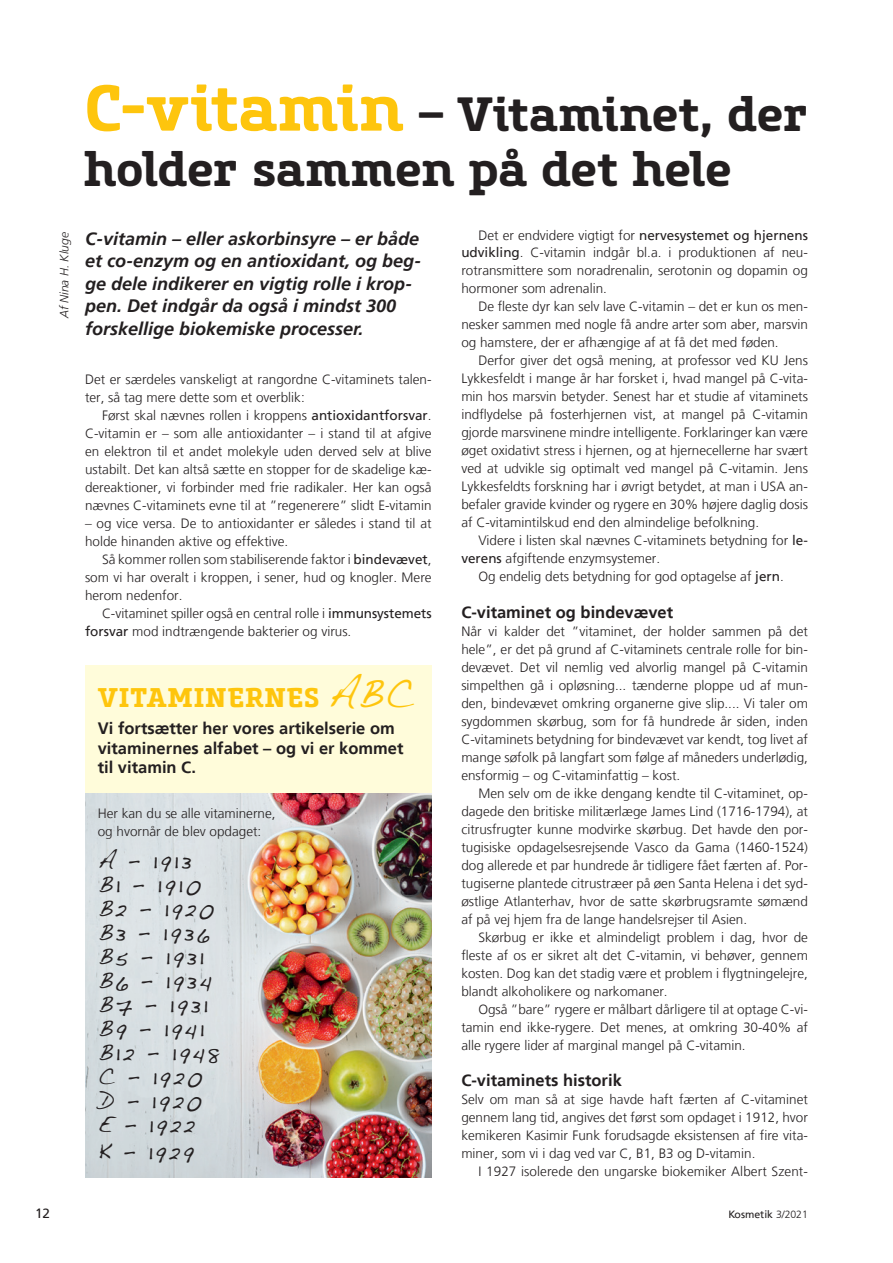
<style>
.page{position:relative;width:893px;height:1263px;background:#fff}
.page>*{position:absolute;margin:0;border:0;box-sizing:border-box;transform-origin:0 0}
.t1{font:700 48px/54.9px "Core Slab M65";letter-spacing:-.01em;color:#231f20}
.t2{font:700 27px "Core Slab M65";letter-spacing:.01em;color:#fec50d}
.t3{font:24px/24px "Handwriting Dakota";letter-spacing:.095em;color:#231f20}
.t4{font:italic 700 18px/22.5px "Frutiger LT";color:#231f20}
.t5{font:700 16.5px/19.5px "Frutiger LT";color:#231f20}
.t6{font:300 13.5px/18px "Frutiger LT";color:#231f20;text-align:justify}
.t7{font:13.5px "Frutiger LT";color:#231f20}
.t8{font:italic 300 12px "Frutiger LT";color:#231f20}
.t9{font:10.5px "Frutiger LT";color:#231f20}
.s1{font-size:64.5px;color:#fec50d}
.s2{font-weight:400}
.s3{font-family:"Handwriting Dakota";font-weight:400;font-size:42px}
.s4{font-weight:300}
</style>
<div class="page">
<div style="left:85px;top:666px;width:347px;height:512px;background:#fffcda"></div>
<img style="left:85px;top:793px;width:346px;height:385px">
<h1 class="t1" style="left:84px;top:87px;width:725px"><span class="s1">C-vitamin</span> – Vitaminet, der holder sammen på det hele</h1>
<p class="t8" style="left:58px;top:318px;width:88px;rotate:-90deg">Af Nina H. Kluge</p>
<h3 class="t4" style="left:85px;top:227px;width:338px">C-vitamin – eller askorbinsyre – er både et co-enzym og en antioxidant, og beg&shy;ge dele indikerer en vigtig rolle i krop&shy;pen. Det indgår da også i mindst 300 forskellige biokemiske processer.</h3>
<p class="t6" style="left:85px;top:370px;width:347px">Det er særdeles vanskeligt at rangordne C-vitaminets talen&shy;ter, så tag mere dette som et overblik:</p>
<p class="t6" style="left:85px;top:406px;width:348px;text-indent:17px">Først skal nævnes rollen i kroppens <span class="s2">antioxidantforsvar</span>.<br>C-vitamin er – som alle antioxidanter – i stand til at afgive en elektron til et andet molekyle uden derved selv at blive ustabilt. Det kan altså sætte en stopper for de skadelige kæ&shy;dereaktioner, vi forbinder med frie radikaler. Her kan også nævnes C-vitaminets evne til at ”regenerere” slidt E-vitamin</p>
<p class="t6" style="left:85px;top:514px;width:348px">– og vice versa. De to antioxidanter er således i stand til at holde hinanden aktive og effektive.</p>
<p class="t6" style="left:85px;top:550px;width:348px;text-indent:17px">Så kommer rollen som stabiliserende faktor i <span class="s2">bindevævet</span>, som vi har overalt i kroppen, i sener, hud og knogler. Mere herom nedenfor.</p>
<p class="t6" style="left:85px;top:604px;width:348px;text-indent:17px">C-vitaminet spiller også en central rolle i <span class="s2">immunsystemets forsvar</span> mod indtrængende bakterier og virus.</p>
<h2 class="t2" style="left:98px;top:680px;width:318px">VITAMINERNES <span class="s3">ABC</span></h2>
<p class="t5" style="left:98px;top:719px;width:307px">Vi fortsætter her vores artikelserie om vitaminernes alfabet – og vi er kommet til vitamin C.</p>
<p class="t6" style="left:98px;top:805px;width:179px">Her kan du se alle vitaminerne, og hvornår de blev opdaget:</p>
<h3 class="t3" style="left:98px;top:847px;width:124px">A – 1913<br>B1 – 1910<br>B2 – 1920<br>B3 – 1936<br>B5 – 1931<br>B6 – 1934<br>B7 – 1931<br>B9 – 1941<br>B12 – 1948<br>C – 1920<br>D – 1920<br>E – 1922</h3>
<h3 class="t3" style="left:98px;top:1138px;width:97px">K – 1929</h3>
<p class="t6" style="left:461px;top:226px;width:348px;text-indent:17px">Det er endvidere vigtigt for <span class="s2">nervesystemet og hjernens udvikling</span>. C-vitamin indgår bl.a. i produktionen af neu&shy;rotransmittere som noradrenalin, serotonin og dopamin og hormoner som adrenalin.</p>
<p class="t6" style="left:461px;top:298px;width:348px;text-indent:17px">De fleste dyr kan selv lave C-vitamin – det er kun os men&shy;nesker sammen med nogle få andre arter som aber, marsvin og hamstere, der er afhængige af at få det med føden.</p>
<p class="t6" style="left:461px;top:352px;width:348px;text-indent:17px">Derfor giver det også mening, at professor ved KU Jens Lykkesfeldt i mange år har forsket i, hvad mangel på C-vita&shy;min hos marsvin betyder. Senest har et studie af vitaminets indflydelse på fosterhjernen vist, at mangel på C-vitamin gjorde marsvinene mindre intelligente. Forklaringer kan være øget oxidativt stress i hjernen, og at hjernecellerne har svært ved at udvikle sig optimalt ved mangel på C-vitamin. Jens Lykkesfeldts forskning har i øvrigt betydet, at man i USA an&shy;befaler gravide kvinder og rygere en 30% højere daglig dosis af C-vitamintilskud end den almindelige befolkning.</p>
<p class="t6" style="left:478px;top:532px;width:331px">Videre i listen skal nævnes C-vitaminets betydning for <span class="s2">le-</span></p>
<p class="t6" style="left:461px;top:550px;width:200px"><span class="s2">verens</span> afgiftende enzymsystemer.</p>
<p class="t6" style="left:478px;top:568px;width:307px">Og endelig dets betydning for god optagelse af <span class="s2">jern</span>.</p>
<p class="t5" style="left:461px;top:602px;width:213px">C-vitaminet og bindevævet</p>
<p class="t6" style="left:461px;top:622px;width:348px">Når vi kalder det ”vitaminet, der holder sammen på det hele”, er det på grund af C-vitaminets centrale rolle for bin&shy;devævet. Det vil nemlig ved alvorlig mangel på C-vitamin simpelthen gå i opløsning... tænderne ploppe ud af mun&shy;den, bindevævet omkring organerne give slip.... Vi taler om sygdommen skørbug, som for få hundrede år siden, inden C-vitaminets betydning for bindevævet var kendt, tog livet af mange søfolk på langfart som følge af måneders underlødig, ensformig – og C-vitaminfattig – kost.</p>
<p class="t6" style="left:461px;top:784px;width:348px;text-indent:17px">Men selv om de ikke dengang kendte til C-vitaminet, op&shy;dagede den britiske militærlæge James Lind (1716-1794), at citrusfrugter kunne modvirke skørbug. Det havde den por&shy;tugisiske opdagelsesrejsende Vasco da Gama (1460-1524) dog allerede et par hundrede år tidligere fået færten af. Por&shy;tugiserne plantede citrustræer på øen Santa Helena i det syd&shy;østlige Atlanterhav, hvor de satte skørbrugsramte sømænd af på vej hjem fra de lange handelsrejser til Asien.</p>
<p class="t6" style="left:461px;top:928px;width:348px;text-indent:17px">Skørbug er ikke et almindeligt problem i dag, hvor de fleste af os er sikret alt det C-vitamin, vi behøver, gennem kosten. Dog kan det stadig være et problem i flygtningelejre, blandt alkoholikere og narkomaner.</p>
<p class="t6" style="left:461px;top:1000px;width:348px;text-indent:17px">Også ”bare” rygere er målbart dårligere til at optage C-vi&shy;tamin end ikke-rygere. Det menes, at omkring 30-40% af alle rygere lider af marginal mangel på C-vitamin.</p>
<p class="t5" style="left:461px;top:1070px;width:162px">C-vitaminets historik</p>
<p class="t6" style="left:461px;top:1090px;width:348px">Selv om man så at sige havde haft færten af C-vitaminet gennem lang tid, angives det først som opdaget i 1912, hvor kemikeren Kasimir Funk forudsagde eksistensen af fire vita&shy;miner, som vi i dag ved var C, B1, B3 og D-vitamin.</p>
<p class="t6" style="left:478px;top:1162px;width:331px">I 1927 isolerede den ungarske biokemiker Albert Szent-</p>
<p class="t7" style="left:35px;top:1205px;width:17px">12</p>
<p class="t9" style="left:728px;top:1208px;width:81px">Kosmetik <span class="s4">3/2021</span></p>
</div>
